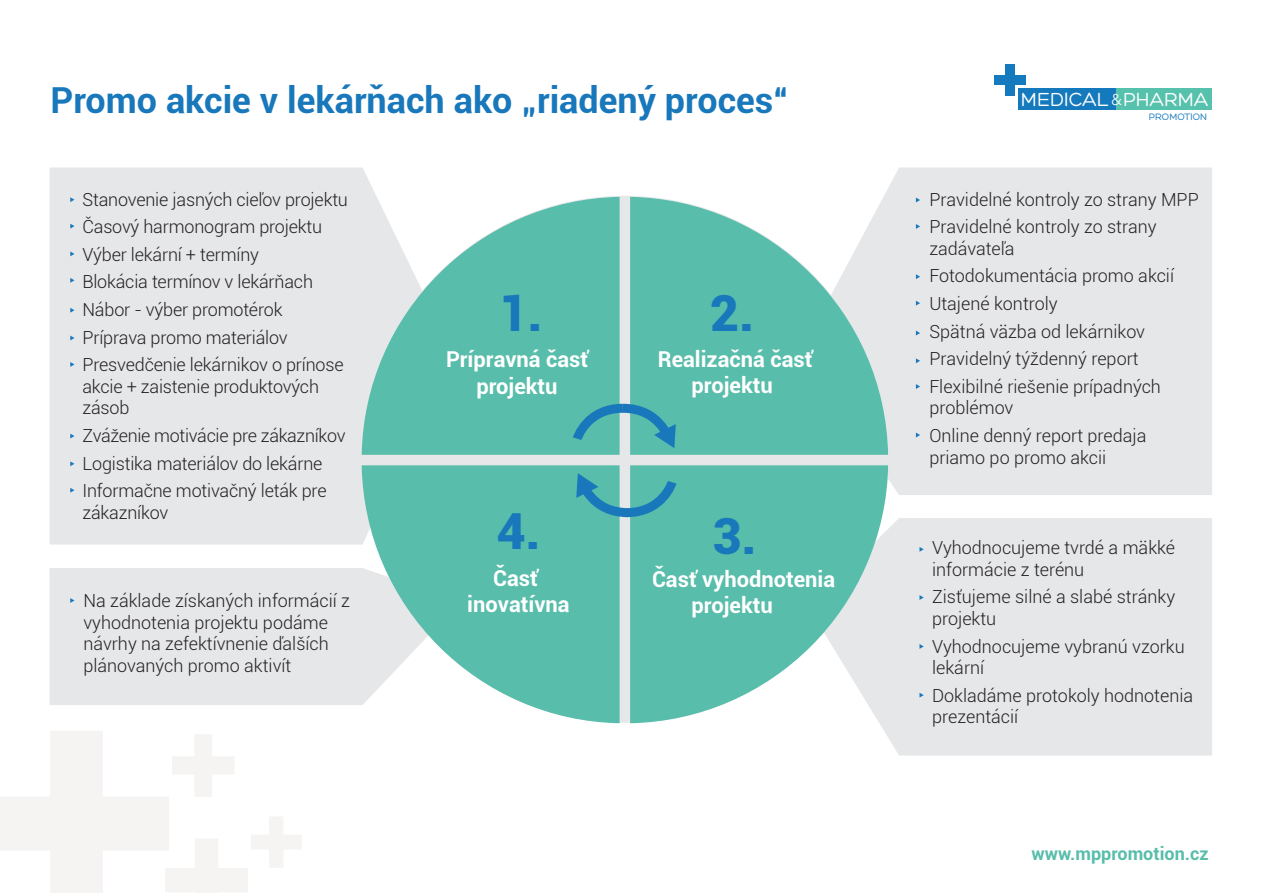
<style>
.page{position:relative;width:1263px;height:893px;background:#fff}
.page>*{position:absolute;margin:0;border:0;box-sizing:border-box;transform-origin:0 0}
.t1{font:900 49.8px "Roboto";color:#1878bb}
.t2{font:700 35.85px "Roboto";color:#1878bb}
.t3{font:700 21.9px/26.2px "Roboto";color:#fff;text-align:center}
.t4{font:20.55px "Hero";color:#fff}
.t5{font:300 18px/27.6px "Roboto";color:#231f20}
.t6{font:700 18px "Roboto";color:#58bdaa}
.t7{font:10.05px "Hero";color:#1479bd}
.s1{font-family:"Avenir LT Std";font-weight:300;font-size:15.45px}
</style>
<div class="page">
<div style="left:879px;top:518px;width:333px;height:237px;background:#e6e7e9"></div>
<div style="left:884px;top:168px;width:328px;height:327px;background:#e6e7e9"></div>
<div style="left:50px;top:568px;width:312px;height:137px;background:#e6e7e9"></div>
<div style="left:49px;top:168px;width:328px;height:376px;background:#e6e7e9"></div>
<div style="left:1018px;top:89px;width:98px;height:21px;background:#1479bd"></div>
<div style="left:1116px;top:89px;width:96px;height:21px;background:#56c1ac"></div>
<div style="left:994px;top:76px;width:31px;height:9px;background:#1479bd"></div>
<div style="left:1005px;top:65px;width:9px;height:31px;background:#1479bd"></div>
<svg style="left:0;top:731px;width:301px;height:162px"></svg>
<svg style="left:70px;top:197px;width:4px;height:5px"></svg>
<svg style="left:70px;top:224px;width:4px;height:5px"></svg>
<svg style="left:70px;top:251px;width:4px;height:5px"></svg>
<svg style="left:70px;top:278px;width:4px;height:5px"></svg>
<svg style="left:70px;top:308px;width:4px;height:5px"></svg>
<svg style="left:70px;top:336px;width:4px;height:4px"></svg>
<svg style="left:70px;top:362px;width:4px;height:5px"></svg>
<svg style="left:70px;top:434px;width:4px;height:4px"></svg>
<svg style="left:70px;top:461px;width:4px;height:5px"></svg>
<svg style="left:70px;top:488px;width:4px;height:5px"></svg>
<svg style="left:70px;top:598px;width:4px;height:5px"></svg>
<svg style="left:919px;top:547px;width:5px;height:5px"></svg>
<svg style="left:919px;top:595px;width:5px;height:5px"></svg>
<svg style="left:919px;top:644px;width:5px;height:5px"></svg>
<svg style="left:919px;top:693px;width:5px;height:5px"></svg>
<svg style="left:916px;top:198px;width:4px;height:4px"></svg>
<svg style="left:916px;top:224px;width:4px;height:5px"></svg>
<svg style="left:916px;top:274px;width:4px;height:5px"></svg>
<svg style="left:916px;top:301px;width:4px;height:5px"></svg>
<svg style="left:916px;top:331px;width:4px;height:4px"></svg>
<svg style="left:916px;top:358px;width:4px;height:5px"></svg>
<svg style="left:916px;top:384px;width:4px;height:5px"></svg>
<svg style="left:916px;top:433px;width:4px;height:4px"></svg>
<div style="left:361px;top:196px;width:527px;height:527px;background:#e6e7e9;border-radius:50%"></div>
<svg style="left:362px;top:197px;width:258px;height:258px;background:#7cc9bb"></svg>
<svg style="left:630px;top:197px;width:258px;height:258px;background:#7bc9bb"></svg>
<svg style="left:630px;top:465px;width:258px;height:258px;background:#7cc9bb"></svg>
<svg style="left:362px;top:465px;width:258px;height:258px;background:#7ccabb"></svg>
<svg style="left:573px;top:473px;width:108px;height:49px;background:#54b0b2"></svg>
<svg style="left:568px;top:399px;width:110px;height:49px;background:#54b0b2"></svg>
<h2 class="t2" style="left:50px;top:75px;width:740px">Promo akcie v lekárňach ako „riadený proces“</h2>
<p class="t5" style="left:82px;top:185px;width:267px">Stanovenie jasných cieľov projektu<br>Časový harmonogram projektu<br>Výber lekární + termíny<br>Blokácia termínov v lekárňach<br>Nábor - výber promotérok<br>Príprava promo materiálov<br>Presvedčenie lekárnikov o prínose</p>
<p class="t5" style="left:82px;top:375px;width:238px;line-height:21.6px">akcie + zaistenie produktových zásob</p>
<p class="t5" style="left:82px;top:421px;width:264px">Zváženie motivácie pre zákazníkov<br>Logistika materiálov do lekárne<br>Informačne motivačný leták pre</p>
<p class="t5" style="left:82px;top:498px;width:87px">zákazníkov</p>
<p class="t5" style="left:83px;top:589px;width:268px;line-height:21.6px">Na základe získaných informácií z vyhodnotenia projektu podáme návrhy na zefektívnenie ďalších plánovaných promo aktivít</p>
<h1 class="t1" style="left:499px;top:278px;width:45px">1.</h1>
<p class="t3" style="left:446px;top:346px;width:144px">Prípravná časť projektu</p>
<h1 class="t1" style="left:497px;top:496px;width:45px">4.</h1>
<p class="t3" style="left:467px;top:564px;width:104px">Časť inovatívna</p>
<h1 class="t1" style="left:710px;top:278px;width:45px">2.</h1>
<p class="t3" style="left:658px;top:345px;width:156px">Realizačná časť projektu</p>
<h1 class="t1" style="left:713px;top:501px;width:45px">3.</h1>
<p class="t3" style="left:692px;top:565px;width:145px;text-align:left;text-indent:-40px">Časť vyhodnotenia projektu</p>
<p class="t4" style="left:1021px;top:89px;width:189px">MEDICAL <span class="s1">&amp;</span> PHARMA</p>
<p class="t7" style="left:1149px;top:112px;width:60px">PROMOTION</p>
<p class="t5" style="left:929px;top:185px;width:271px">Pravidelné kontroly zo strany MPP<br>Pravidelné kontroly zo strany</p>
<p class="t5" style="left:929px;top:234px;width:246px">zadávateľa<br>Fotodokumentácia promo akcií<br>Utajené kontroly<br>Spätná väzba od lekárnikov<br>Pravidelný týždenný report<br>Flexibilné riešenie prípadných</p>
<p class="t5" style="left:929px;top:394px;width:219px">problémov<br>Online denný report predaja</p>
<p class="t5" style="left:929px;top:443px;width:178px">priamo po promo akcii</p>
<p class="t5" style="left:932px;top:536px;width:244px;line-height:21.6px">Vyhodnocujeme tvrdé a mäkké informácie z terénu</p>
<p class="t5" style="left:932px;top:586px;width:245px;line-height:21.6px">Zisťujeme silné a slabé stránky projektu</p>
<p class="t5" style="left:932px;top:635px;width:254px;line-height:21.6px">Vyhodnocujeme vybranú vzorku lekární</p>
<p class="t5" style="left:932px;top:684px;width:262px;line-height:21.6px">Dokladáme protokoly hodnotenia prezentácií</p>
<p class="t6" style="left:1032px;top:841px;width:178px">www.mppromotion.cz</p>
</div>
